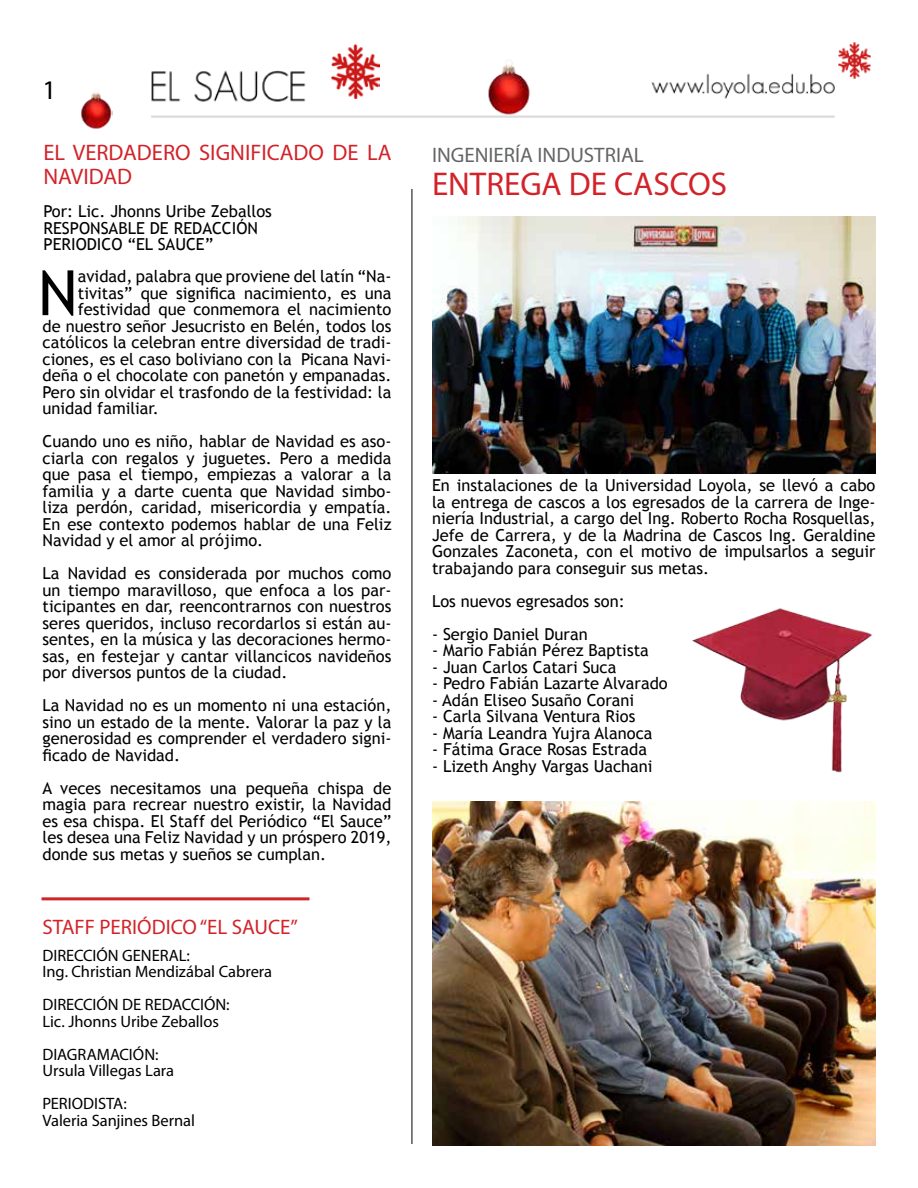
<style>
.page{position:relative;width:918px;height:1188px;background:#fff}
.page>*{position:absolute;margin:0;border:0;box-sizing:border-box;transform-origin:0 0}
.t1{font:62.55px "Trebuchet MS";color:#000}
.t2{font:33px "Myriad Pro";color:#d2232a}
.t3{font:27px "Myriad Pro";color:#000}
.t4{font:22.5px/24px "Myriad Pro";color:#d2232a}
.t5{font:21px "Myriad Pro";color:#d2232a}
.t6{font:21px "Myriad Pro";color:#636466}
.t7{font:16.5px/16.5px "Trebuchet MS";color:#000;text-align:justify}
.t8{font:16.5px/16.5px "Myriad Pro";letter-spacing:-.005em;color:#000}
</style>
<div class="page">
<img style="left:151px;top:42px;width:720px;height:76px">
<hr style="left:42px;top:897px;width:267px;height:3px;background:#cf2429">
<hr style="left:412px;top:189px;width:1px;height:955px;background:#000">
<img style="left:432px;top:216px;width:443px;height:258px">
<img style="left:432px;top:801px;width:443px;height:344px">
<img style="left:692px;top:608px;width:180px;height:165px">
<img style="left:486px;top:57px;width:45px;height:58px">
<img style="left:81px;top:92px;width:32px;height:37px">
<img style="left:332px;top:45px;width:48px;height:54px">
<img style="left:838px;top:43px;width:32px;height:35px">
<h3 class="t3" style="left:43px;top:73px;width:15px">1</h3>
<h3 class="t4" style="left:43px;top:141px;width:350px">EL VERDADERO SIGNIFICADO DE LA<br>NAVIDAD</h3>
<p class="t7" style="left:43px;top:204px;width:230px;text-align:left">Por: Lic. Jhonns Uribe Zeballos<br>RESPONSABLE DE REDACCIÓN<br>PERIODICO “EL SAUCE”</p>
<h1 class="t1" style="left:38px;top:256px;width:41px">N</h1>
<p class="t7" style="left:78px;top:268px;width:315px">avidad, palabra que proviene del latín “Na-</p>
<p class="t7" style="left:78px;top:285px;width:315px">tivitas” que significa nacimiento, es una</p>
<p class="t7" style="left:78px;top:301px;width:315px">festividad que conmemora el nacimiento</p>
<p class="t7" style="left:43px;top:318px;width:350px">de nuestro señor Jesucristo en Belén, todos los</p>
<p class="t7" style="left:43px;top:334px;width:350px">católicos la celebran entre diversidad de tradi-</p>
<p class="t7" style="left:43px;top:351px;width:350px">ciones, es el caso boliviano con la Picana Navi-</p>
<p class="t7" style="left:43px;top:367px;width:350px">deña o el chocolate con panetón y empanadas.</p>
<p class="t7" style="left:43px;top:384px;width:350px">Pero sin olvidar el trasfondo de la festividad: la</p>
<p class="t7" style="left:43px;top:400px;width:118px">unidad familiar.</p>
<p class="t7" style="left:43px;top:433px;width:350px">Cuando uno es niño, hablar de Navidad es aso&shy;ciarla con regalos y juguetes. Pero a medida que pasa el tiempo, empiezas a valorar a la familia y a darte cuenta que Navidad simbo&shy;liza perdón, caridad, misericordia y empatía.<br>En ese contexto podemos hablar de una Feliz Navidad y el amor al prójimo.</p>
<p class="t7" style="left:43px;top:565px;width:350px">La Navidad es considerada por muchos como un tiempo maravilloso, que enfoca a los par&shy;ticipantes en dar, reencontrarnos con nuestros seres queridos, incluso recordarlos si están au&shy;sentes, en la música y las decoraciones hermo&shy;sas, en festejar y cantar villancicos navideños por diversos puntos de la ciudad.</p>
<p class="t7" style="left:43px;top:697px;width:350px">La Navidad no es un momento ni una estación, sino un estado de la mente. Valorar la paz y la generosidad es comprender el verdadero signi&shy;ficado de Navidad.</p>
<p class="t7" style="left:43px;top:780px;width:350px">A veces necesitamos una pequeña chispa de magia para recrear nuestro existir, la Navidad es esa chispa. El Staff del Periódico “El Sauce” les desea una Feliz Navidad y un próspero 2019, donde sus metas y sueños se cumplan.</p>
<p class="t5" style="left:43px;top:914px;width:257px">STAFF PERIÓDICO “EL SAUCE”</p>
<p class="t8" style="left:43px;top:947px;width:231px">DIRECCIÓN GENERAL:<br>Ing. Christian Mendizábal Cabrera</p>
<p class="t8" style="left:43px;top:996px;width:189px">DIRECCIÓN DE REDACCIÓN:<br>Lic. Jhonns Uribe Zeballos</p>
<p class="t8" style="left:43px;top:1046px;width:133px">DIAGRAMACIÓN:<br>Ursula Villegas Lara</p>
<p class="t8" style="left:43px;top:1095px;width:154px">PERIODISTA:<br>Valeria Sanjines Bernal</p>
<p class="t6" style="left:432px;top:143px;width:213px">INGENIERÍA INDUSTRIAL</p>
<h2 class="t2" style="left:432px;top:164px;width:297px">ENTREGA DE CASCOS</h2>
<p class="t7" style="left:432px;top:478px;width:445px">En instalaciones de la Universidad Loyola, se llevó a cabo la entrega de cascos a los egresados de la carrera de Inge&shy;niería Industrial, a cargo del Ing. Roberto Rocha Rosquellas, Jefe de Carrera, y de la Madrina de Cascos Ing. Geraldine Gonzales Zaconeta, con el motivo de impulsarlos a seguir trabajando para conseguir sus metas.</p>
<p class="t7" style="left:432px;top:593px;width:194px">Los nuevos egresados son:</p>
<p class="t7" style="left:432px;top:626px;width:157px">- Sergio Daniel Duran</p>
<p class="t7" style="left:432px;top:643px;width:218px">- Mario Fabián Pérez Baptista</p>
<p class="t7" style="left:432px;top:659px;width:186px">- Juan Carlos Catari Suca</p>
<p class="t7" style="left:432px;top:676px;width:237px">- Pedro Fabián Lazarte Alvarado</p>
<p class="t7" style="left:432px;top:692px;width:204px">- Adán Eliseo Susaño Corani</p>
<p class="t7" style="left:432px;top:709px;width:205px">- Carla Silvana Ventura Rios</p>
<p class="t7" style="left:432px;top:725px;width:222px">- María Leandra Yujra Alanoca</p>
<p class="t7" style="left:432px;top:742px;width:217px">- Fátima Grace Rosas Estrada</p>
<p class="t7" style="left:432px;top:758px;width:222px">- Lizeth Anghy Vargas Uachani</p>
</div>
